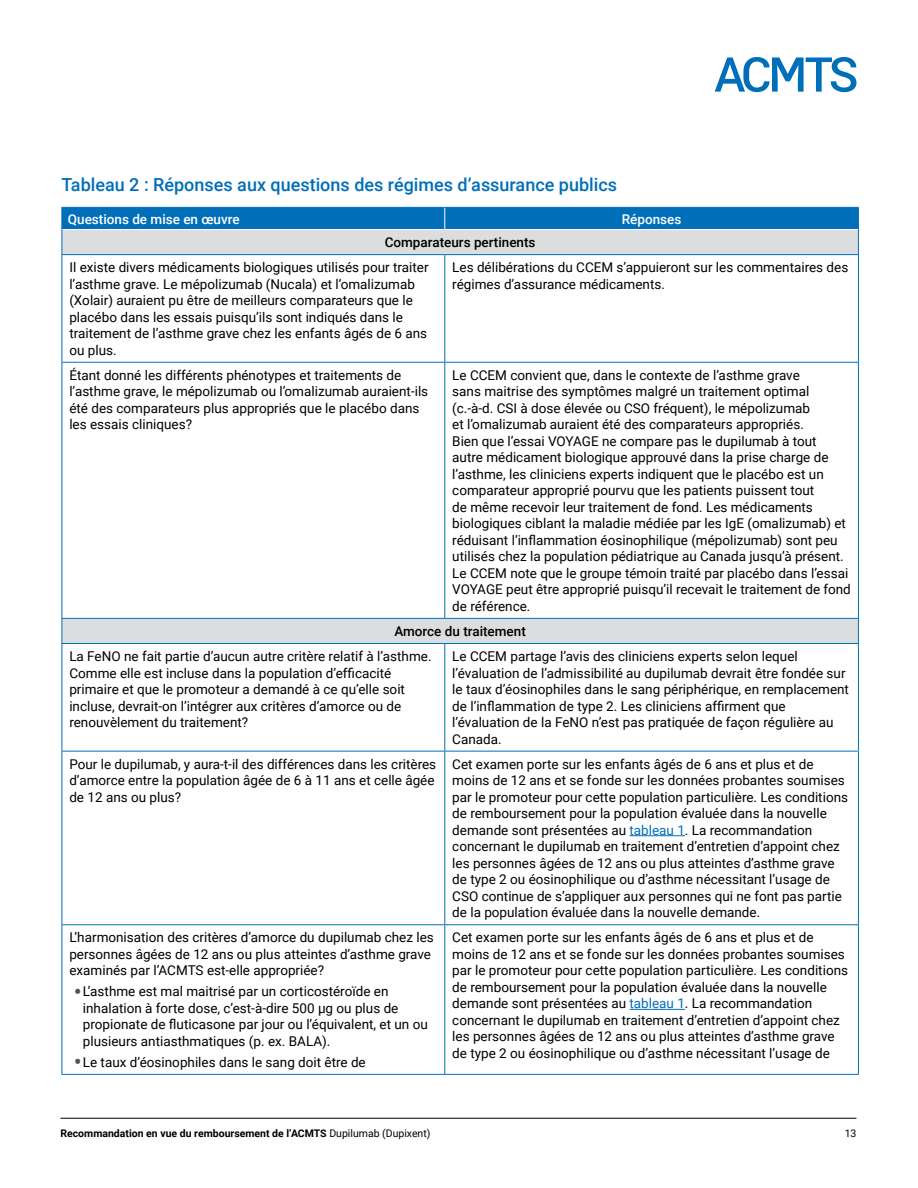
<style>
.page{position:relative;width:918px;height:1188px;background:#fff}
.page>*{position:absolute;margin:0;border:0;box-sizing:border-box;transform-origin:0 0}
.t1{font:500 18px "Roboto";color:#006fb9}
.t2{font:13.5px/16.5px "Roboto";color:#000}
.t3{font:500 13.5px "Roboto";color:#000}
.t4{font:500 13.5px "Roboto";color:#fff}
.t5{font:700 10.5px "Roboto";color:#000}
.t6{font:10.5px "Roboto";color:#000}
.s1{color:#006fb9}
.s2{font-size:24px;color:#545454}
.s3{font-weight:400}
</style>
<div class="page">
<svg style="left:715px;top:57px;width:141px;height:35px"></svg>
<hr style="left:60px;top:1118px;width:796px;height:1px;background:#000">
<svg style="left:63px;top:255px;width:795px;height:388px"></svg>
<hr style="left:62px;top:255px;width:1px;height:107px;background:#006fb9">
<hr style="left:444px;top:255px;width:1px;height:107px;background:#006fb9">
<hr style="left:858px;top:255px;width:1px;height:107px;background:#006fb9">
<hr style="left:62px;top:362px;width:383px;height:1px;background:#006fb9">
<hr style="left:62px;top:363px;width:1px;height:255px;background:#006fb9">
<hr style="left:445px;top:362px;width:414px;height:1px;background:#006fb9">
<hr style="left:444px;top:363px;width:1px;height:255px;background:#006fb9">
<hr style="left:858px;top:363px;width:1px;height:255px;background:#006fb9">
<hr style="left:62px;top:644px;width:1px;height:107px;background:#006fb9">
<hr style="left:444px;top:644px;width:1px;height:107px;background:#006fb9">
<hr style="left:858px;top:644px;width:1px;height:107px;background:#006fb9">
<hr style="left:62px;top:751px;width:383px;height:1px;background:#006fb9">
<hr style="left:62px;top:752px;width:1px;height:172px;background:#006fb9">
<hr style="left:445px;top:751px;width:414px;height:1px;background:#006fb9">
<hr style="left:444px;top:752px;width:1px;height:172px;background:#006fb9">
<hr style="left:858px;top:752px;width:1px;height:172px;background:#006fb9">
<hr style="left:62px;top:924px;width:383px;height:1px;background:#006fb9">
<hr style="left:62px;top:925px;width:1px;height:149px;background:#006fb9">
<hr style="left:445px;top:924px;width:414px;height:1px;background:#006fb9">
<hr style="left:444px;top:925px;width:1px;height:149px;background:#006fb9">
<hr style="left:858px;top:925px;width:1px;height:149px;background:#006fb9">
<svg style="left:62px;top:207px;width:797px;height:47px;background:#75aacd"></svg>
<hr style="left:62px;top:254px;width:383px;height:1px;background:#006fb9">
<hr style="left:445px;top:254px;width:414px;height:1px;background:#006fb9">
<hr style="left:62px;top:618px;width:383px;height:1px;background:#006fb9">
<svg style="left:62px;top:619px;width:1px;height:24px"></svg>
<hr style="left:445px;top:618px;width:414px;height:1px;background:#006fb9">
<svg style="left:858px;top:619px;width:1px;height:24px"></svg>
<hr style="left:62px;top:643px;width:383px;height:1px;background:#006fb9">
<hr style="left:445px;top:643px;width:414px;height:1px;background:#006fb9">
<hr style="left:62px;top:1074px;width:383px;height:1px;background:#006fb9">
<hr style="left:445px;top:1074px;width:414px;height:1px;background:#006fb9">
<hr style="left:630px;top:835px;width:55px;height:1px;background:#006fb9">
<hr style="left:630px;top:1009px;width:55px;height:1px;background:#006fb9">
<h1 class="t1" style="left:62px;top:171px;width:557px">Tableau 2 : Réponses aux questions des régimes d’assurance publics</h1>
<p class="t4" style="left:68px;top:209px;width:173px">Questions de mise en œuvre</p>
<p class="t4" style="left:622px;top:209px;width:61px">Réponses</p>
<p class="t3" style="left:385px;top:233px;width:152px">Comparateurs pertinents</p>
<p class="t2" style="left:69px;top:259px;width:361px">Il existe divers médicaments biologiques utilisés pour traiter l’asthme grave. Le mépolizumab (Nucala) et l’omalizumab (Xolair) auraient pu être de meilleurs comparateurs que le placébo dans les essais puisqu’ils sont indiqués dans le traitement de l’asthme grave chez les enfants âgés de 6 ans ou plus.</p>
<p class="t2" style="left:452px;top:259px;width:398px">Les délibérations du CCEM s’appuieront sur les commentaires des régimes d’assurance médicaments.</p>
<p class="t2" style="left:69px;top:366px;width:360px">Étant donné les différents phénotypes et traitements de l’asthme grave, le mépolizumab ou l’omalizumab auraient-ils été des comparateurs plus appropriés que le placébo dans les essais cliniques?</p>
<p class="t2" style="left:452px;top:366px;width:400px">Le CCEM convient que, dans le contexte de l’asthme grave<br>sans maitrise des symptômes malgré un traitement optimal (c.-à-d. CSI à dose élevée ou CSO fréquent), le mépolizumab<br>et l’omalizumab auraient été des comparateurs appropriés.<br>Bien que l’essai VOYAGE ne compare pas le dupilumab à tout<br>autre médicament biologique approuvé dans la prise charge de l’asthme, les cliniciens experts indiquent que le placébo est un comparateur approprié pourvu que les patients puissent tout<br>de même recevoir leur traitement de fond. Les médicaments biologiques ciblant la maladie médiée par les IgE (omalizumab) et réduisant l’inflammation éosinophilique (mépolizumab) sont peu utilisés chez la population pédiatrique au Canada jusqu’à présent.<br>Le CCEM note que le groupe témoin traité par placébo dans l’essai VOYAGE peut être approprié puisqu’il recevait le traitement de fond de référence.</p>
<p class="t3" style="left:394px;top:622px;width:133px">Amorce du traitement</p>
<p class="t2" style="left:69px;top:648px;width:364px">La FeNO ne fait partie d’aucun autre critère relatif à l’asthme.<br>Comme elle est incluse dans la population d’efficacité primaire et que le promoteur a demandé à ce qu’elle soit incluse, devrait-on l’intégrer aux critères d’amorce ou de renouvèlement du traitement?</p>
<p class="t2" style="left:452px;top:648px;width:398px">Le CCEM partage l’avis des cliniciens experts selon lequel l’évaluation de l’admissibilité au dupilumab devrait être fondée sur le taux d’éosinophiles dans le sang périphérique, en remplacement de l’inflammation de type 2. Les cliniciens affirment que l’évaluation de la FeNO n’est pas pratiquée de façon régulière au Canada.</p>
<p class="t2" style="left:69px;top:755px;width:368px">Pour le dupilumab, y aura-t-il des différences dans les critères d’amorce entre la population âgée de 6 à 11 ans et celle âgée de 12 ans ou plus?</p>
<p class="t2" style="left:452px;top:755px;width:397px">Cet examen porte sur les enfants âgés de 6 ans et plus et de moins de 12 ans et se fonde sur les données probantes soumises par le promoteur pour cette population particulière. Les conditions de remboursement pour la population évaluée dans la nouvelle demande sont présentées au <span class="s1">tableau 1</span>. La recommandation concernant le dupilumab en traitement d’entretien d’appoint chez les personnes âgées de 12 ans ou plus atteintes d’asthme grave de type 2 ou éosinophilique ou d’asthme nécessitant l’usage de CSO continue de s’appliquer aux personnes qui ne font pas partie de la population évaluée dans la nouvelle demande.</p>
<p class="t2" style="left:69px;top:929px;width:366px">L’harmonisation des critères d’amorce du dupilumab chez les personnes âgées de 12 ans ou plus atteintes d’asthme grave examinés par l’ACMTS est-elle appropriée?</p>
<p class="t2" style="left:83px;top:983px;width:346px;text-indent:-9px"><span class="s2">•</span>L’asthme est mal maitrisé par un corticostéroïde en inhalation à forte dose, c’est-à-dire 500 μg ou plus de propionate de fluticasone par jour ou l’équivalent, et un ou plusieurs antiasthmatiques (p. ex. BALA).</p>
<p class="t2" style="left:74px;top:1053px;width:293px"><span class="s2">•</span>Le taux d’éosinophiles dans le sang doit être de</p>
<p class="t2" style="left:452px;top:929px;width:397px">Cet examen porte sur les enfants âgés de 6 ans et plus et de moins de 12 ans et se fonde sur les données probantes soumises par le promoteur pour cette population particulière. Les conditions de remboursement pour la population évaluée dans la nouvelle demande sont présentées au <span class="s1">tableau 1</span>. La recommandation concernant le dupilumab en traitement d’entretien d’appoint chez les personnes âgées de 12 ans ou plus atteintes d’asthme grave de type 2 ou éosinophilique ou d’asthme nécessitant l’usage de</p>
<p class="t5" style="left:60px;top:1126px;width:372px">Recommandation en vue du remboursement de l’ACMTS <span class="s3">Dupilumab (Dupixent)</span></p>
<p class="t6" style="left:845px;top:1126px;width:13px">13</p>
</div>
